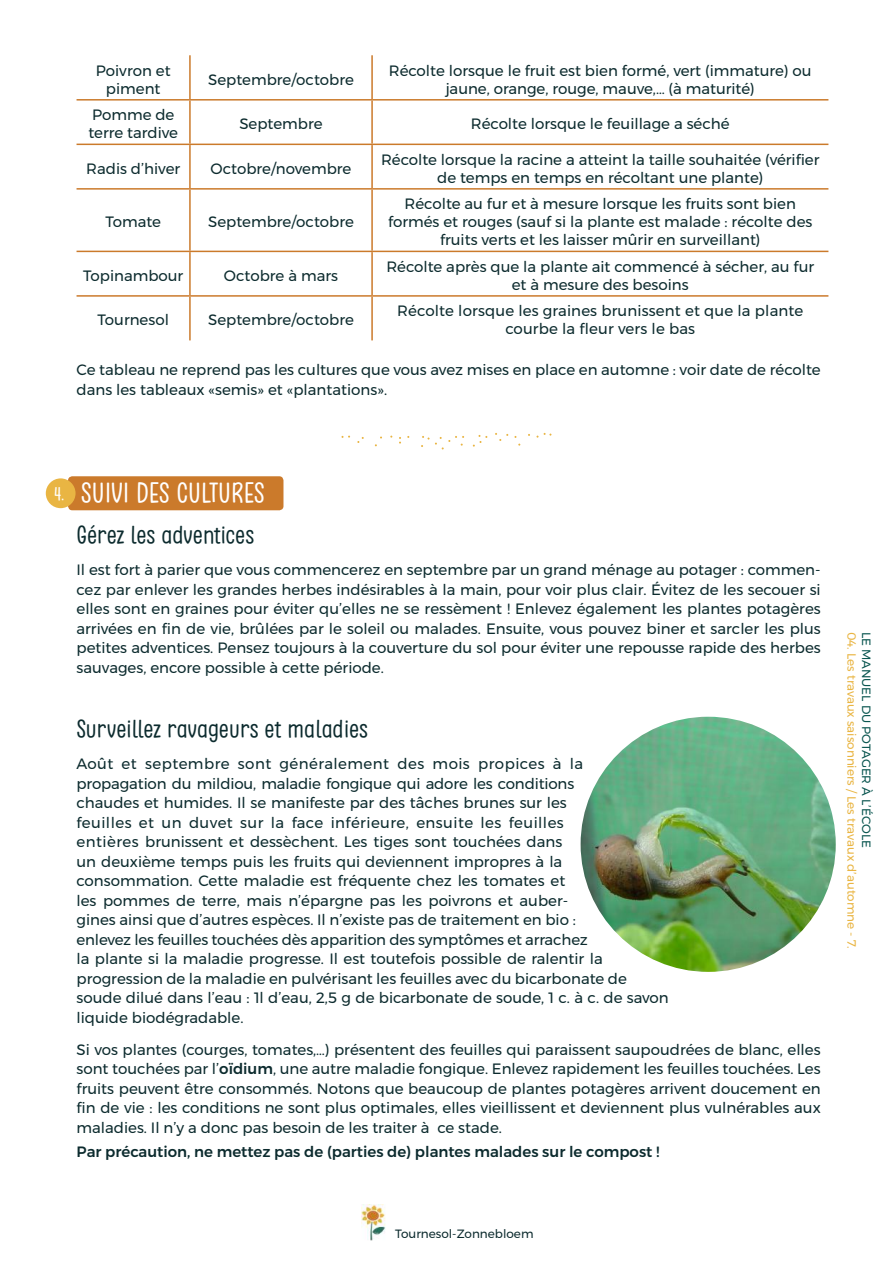
<style>
.page{position:relative;width:893px;height:1263px;background:#fff}
.page>*{position:absolute;margin:0;border:0;box-sizing:border-box;transform-origin:0 0}
.t1{font:27px "Clambake October Six";color:#fff}
.t2{font:24px "Clambake October Six";color:#0c2b2e}
.t3{font:18px "Clambake October Six";color:#fff}
.t4{font:15px/19.5px "Montserrat";color:#0c2b2e;text-align:center}
.t5{font:500 15px "Montserrat";color:#0c2b2e}
.t6{font:12px "Montserrat";color:#e9b543}
.t7{font:12px "Montserrat";color:#0a5650}
.t8{font:12px "Montserrat";color:#0c2b2e}
.s1{font-weight:500}
</style>
<div class="page">
<img style="left:362px;top:1205px;width:24px;height:36px">
<div style="left:68px;top:476px;width:215px;height:34px;background:#cb7a2b;border-radius:4px"></div>
<div style="left:46px;top:478px;width:30px;height:30px;background:#e9b543;border-radius:50%"></div>
<hr style="left:189px;top:55px;width:2px;height:44px;background:#cb7a2b">
<hr style="left:371px;top:55px;width:2px;height:44px;background:#cb7a2b">
<hr style="left:189px;top:101px;width:2px;height:43px;background:#cb7a2b">
<hr style="left:371px;top:101px;width:2px;height:43px;background:#cb7a2b">
<hr style="left:189px;top:145px;width:2px;height:43px;background:#cb7a2b">
<hr style="left:371px;top:145px;width:2px;height:43px;background:#cb7a2b">
<hr style="left:189px;top:190px;width:2px;height:61px;background:#cb7a2b">
<hr style="left:371px;top:190px;width:2px;height:61px;background:#cb7a2b">
<hr style="left:189px;top:252px;width:2px;height:43px;background:#cb7a2b">
<hr style="left:371px;top:252px;width:2px;height:43px;background:#cb7a2b">
<hr style="left:189px;top:297px;width:2px;height:43px;background:#cb7a2b">
<hr style="left:371px;top:297px;width:2px;height:43px;background:#cb7a2b">
<hr style="left:77px;top:144px;width:113px;height:1px;background:#cb7a2b">
<hr style="left:190px;top:144px;width:182px;height:1px;background:#cb7a2b">
<hr style="left:372px;top:144px;width:456px;height:1px;background:#cb7a2b">
<hr style="left:77px;top:188px;width:113px;height:2px;background:#cb7a2b">
<hr style="left:190px;top:188px;width:182px;height:2px;background:#cb7a2b">
<hr style="left:372px;top:188px;width:456px;height:2px;background:#cb7a2b">
<hr style="left:77px;top:251px;width:113px;height:1px;background:#cb7a2b">
<hr style="left:190px;top:251px;width:182px;height:1px;background:#cb7a2b">
<hr style="left:372px;top:251px;width:456px;height:1px;background:#cb7a2b">
<hr style="left:77px;top:295px;width:113px;height:2px;background:#cb7a2b">
<hr style="left:190px;top:295px;width:182px;height:2px;background:#cb7a2b">
<hr style="left:372px;top:295px;width:456px;height:2px;background:#cb7a2b">
<hr style="left:77px;top:99px;width:113px;height:2px;background:#cb7a2b">
<hr style="left:190px;top:99px;width:182px;height:2px;background:#cb7a2b">
<hr style="left:372px;top:99px;width:456px;height:2px;background:#cb7a2b">
<svg style="left:495px;top:433px;width:13px;height:8px"></svg>
<svg style="left:357px;top:437px;width:7px;height:6px"></svg>
<svg style="left:473px;top:435px;width:14px;height:12px"></svg>
<svg style="left:421px;top:436px;width:43px;height:13px"></svg>
<img style="left:581px;top:717px;width:255px;height:255px;border-radius:128px">
<p class="t4" style="left:96px;top:61px;width:76px;line-height:18px">Poivron et piment</p>
<p class="t4" style="left:208px;top:70px;width:147px">Septembre/octobre</p>
<p class="t4" style="left:389px;top:61px;width:424px;line-height:18px">Récolte lorsque le fruit est bien formé, vert (immature) ou jaune, orange, rouge, mauve,… (à maturité)</p>
<p class="t4" style="left:88px;top:106px;width:91px;line-height:18px;text-align:left">Pomme de terre tardive</p>
<p class="t4" style="left:239px;top:114px;width:85px">Septembre</p>
<p class="t4" style="left:471px;top:114px;width:260px">Récolte lorsque le feuillage a séché</p>
<p class="t4" style="left:86px;top:159px;width:95px">Radis d’hiver</p>
<p class="t4" style="left:211px;top:159px;width:142px">Octobre/novembre</p>
<p class="t4" style="left:381px;top:150px;width:440px;line-height:18px">Récolte lorsque la racine a atteint la taille souhaitée (vérifier de temps en temps en récoltant une plante)</p>
<p class="t4" style="left:105px;top:212px;width:57px">Tomate</p>
<p class="t4" style="left:208px;top:212px;width:147px">Septembre/octobre</p>
<p class="t4" style="left:388px;top:195px;width:426px;line-height:18px">Récolte au fur et à mesure lorsque les fruits sont bien formés et rouges (sauf si la plante est malade : récolte des fruits verts et les laisser mûrir en surveillant)</p>
<p class="t4" style="left:83px;top:266px;width:102px">Topinambour</p>
<p class="t4" style="left:224px;top:266px;width:116px">Octobre à mars</p>
<p class="t4" style="left:386px;top:257px;width:429px;line-height:18px">Récolte après que la plante ait commencé à sécher, au fur et à mesure des besoins</p>
<p class="t4" style="left:98px;top:310px;width:73px">Tournesol</p>
<p class="t4" style="left:208px;top:310px;width:147px">Septembre/octobre</p>
<p class="t4" style="left:397px;top:302px;width:408px;line-height:18px">Récolte lorsque les graines brunissent et que la plante courbe la fleur vers le bas</p>
<p class="t4" style="left:77px;top:360px;width:746px;text-align:left">Ce tableau ne reprend pas les cultures que vous avez mises en place en automne : voir date de récolte dans les tableaux «semis» et «plantations».</p>
<p class="t3" style="left:54px;top:483px;width:12px">4.</p>
<h1 class="t1" style="left:81px;top:477px;width:185px">SUIVI DES CULTURES</h1>
<h2 class="t2" style="left:77px;top:521px;width:179px">Gérez les adventices</h2>
<p class="t4" style="left:77px;top:560px;width:746px;text-align:justify">Il est fort à parier que vous commencerez en septembre par un grand ménage au potager : commen&shy;cez par enlever les grandes herbes indésirables à la main, pour voir plus clair. Évitez de les secouer si elles sont en graines pour éviter qu’elles ne se ressèment ! Enlevez également les plantes potagères arrivées en fin de vie, brûlées par le soleil ou malades. Ensuite, vous pouvez biner et sarcler les plus petites adventices. Pensez toujours à la couverture du sol pour éviter une repousse rapide des herbes sauvages, encore possible à cette période.</p>
<h2 class="t2" style="left:77px;top:715px;width:293px">Surveillez ravageurs et maladies</h2>
<p class="t4" style="left:77px;top:754px;width:594px;text-align:left">Août et septembre sont généralement des mois propices à la propagation du mildiou, maladie fongique qui adore les conditions<br>chaudes et humides. Il se manifeste par des tâches brunes sur les<br>feuilles et un duvet sur la face inférieure, ensuite les feuilles<br>entières brunissent et dessèchent. Les tiges sont touchées dans<br>un deuxième temps puis les fruits qui deviennent impropres à la consommation. Cette maladie est fréquente chez les tomates et<br>les pommes de terre, mais n’épargne pas les poivrons et auber-<br>gines ainsi que d’autres espèces. Il n’existe pas de traitement en bio :<br>enlevez les feuilles touchées dès apparition des symptômes et arrachez<br>la plante si la maladie progresse. Il est toutefois possible de ralentir la progression de la maladie en pulvérisant les feuilles avec du bicarbonate de soude dilué dans l’eau : 1l d’eau, 2,5 g de bicarbonate de soude, 1 c. à c. de savon liquide biodégradable.</p>
<p class="t4" style="left:77px;top:1040px;width:746px;text-align:justify">Si vos plantes (courges, tomates,…) présentent des feuilles qui paraissent saupoudrées de blanc, elles sont touchées par l’<span class="s1">oïdium</span>, une autre maladie fongique. Enlevez rapidement les feuilles touchées. Les fruits peuvent être consommés. Notons que beaucoup de plantes potagères arrivent doucement en fin de vie : les conditions ne sont plus optimales, elles vieillissent et deviennent plus vulnérables aux maladies. Il n’y a donc pas besoin de les traiter à ce stade.</p>
<p class="t5" style="left:77px;top:1140px;width:584px">Par précaution, ne mettez pas de (parties de) plantes malades sur le compost !</p>
<p class="t6" style="left:861px;top:631px;width:319px;rotate:90deg">04. Les travaux saisonniers / Les travaux d’automne - 7.</p>
<p class="t7" style="left:876px;top:631px;width:218px;rotate:90deg">LE MANUEL DU POTAGER À L’ÉCOLE</p>
<p class="t8" style="left:395px;top:1225px;width:140px">Tournesol-Zonnebloem</p>
</div>
